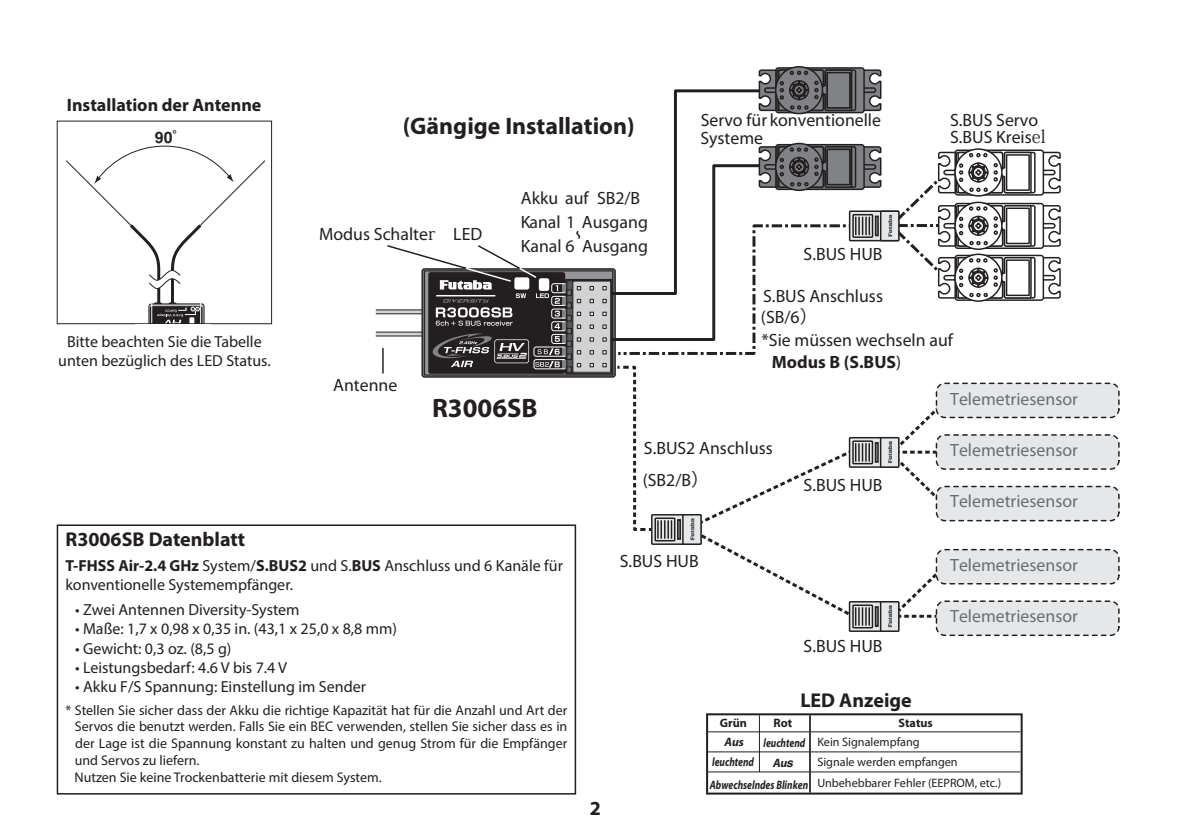
<style>
.page{position:relative;width:1191px;height:840px;background:#fff}
.page>*{position:absolute;margin:0;border:0;box-sizing:border-box;transform-origin:0 0}
.t1{font:700 26.6px "Myriad Pro";color:#231f20}
.t2{font:700 24px "Myriad Pro";color:#231f20}
.t3{font:700 20px "Myriad Pro";color:#231f20}
.t4{font:700 18px "Myriad Pro";color:#231f20}
.t5{font:17.8px/23.8px "Myriad Pro";color:#231f20}
.t6{font:17.8px "Myriad Pro";color:#6c6d70}
.t7{font:17.8px "Meiryo UI";color:#231f20}
.t8{font:16px/19.2px "Myriad Pro";color:#231f20;text-align:center}
.t9{font:700 15.8px "Helvetica";color:#231f20}
.t10{font:14px/16.8px "Myriad Pro";color:#221e1f;text-align:justify}
.t11{font:12.2px/20.8px "Myriad Pro";color:#231f20}
.t12{font:700 12.2px "Myriad Pro";color:#231f20}
.t13{font:italic 700 12.2px "Myriad Pro";color:#231f20;scale:.8 1}
.t14{font:italic 700 12.2px "Myriad Pro";color:#231f20}
.s1{font-family:"Koz Min Pr 6 N Regular 90 pv RKSJ H"}
.s2{font-family:"Hira Kaku Pro W3 90 pv RKSJ H"}
.s3{font-weight:700}
.s4{font-family:"Meiryo UI";font-weight:700}
.s5{font-family:"Helvetica";font-weight:700;font-style:italic}
.s6{font-weight:700;font-style:italic}
.s7{font-family:"Helvetica"}
</style>
<div class="page">
<svg style="left:375px;top:309px;width:6px;height:5px"></svg>
<svg style="left:375px;top:331px;width:6px;height:5px"></svg>
<div style="left:936px;top:383px;width:182px;height:34px;background:#e6e7e9;border-radius:8px"></div>
<div style="left:935px;top:382px;width:184px;height:36px;border:1px dashed #231f20;border-radius:8px"></div>
<div style="left:936px;top:434px;width:182px;height:35px;background:#e6e7e9;border-radius:8px"></div>
<div style="left:935px;top:434px;width:184px;height:35px;border:1px dashed #231f20;border-radius:8px"></div>
<div style="left:936px;top:486px;width:182px;height:34px;background:#e6e7e9;border-radius:8px"></div>
<div style="left:935px;top:485px;width:184px;height:36px;border:1px dashed #231f20;border-radius:8px"></div>
<svg style="left:849px;top:601px;width:49px;height:29px"></svg>
<div style="left:848px;top:600px;width:51px;height:31px;border:1px solid #231f20"></div>
<svg style="left:880px;top:601px;width:18px;height:29px"></svg>
<div style="left:880px;top:600px;width:19px;height:31px;border:1px solid #231f20"></div>
<div style="left:852px;top:604px;width:21px;height:24px;border:1px solid #231f20"></div>
<div style="left:775px;top:67px;width:89px;height:46px;border:1px solid #231f20;border-radius:3px"></div>
<div style="left:936px;top:549px;width:182px;height:34px;background:#e6e7e9;border-radius:8px"></div>
<div style="left:935px;top:548px;width:184px;height:36px;border:1px dashed #231f20;border-radius:8px"></div>
<div style="left:936px;top:601px;width:182px;height:34px;background:#e6e7e9;border-radius:8px"></div>
<div style="left:935px;top:600px;width:184px;height:35px;border:1px dashed #231f20;border-radius:8px"></div>
<svg style="left:381px;top:69px;width:680px;height:557px"></svg>
<svg style="left:65px;top:145px;width:201px;height:180px"></svg>
<div style="left:57px;top:120px;width:215px;height:204px;border:1px solid #231f20"></div>
<div style="left:135px;top:324px;width:75px;height:93px;background:#fff"></div>
<hr style="left:708px;top:731px;width:51px;height:1px;background:#231f20">
<hr style="left:759px;top:731px;width:50px;height:1px;background:#231f20">
<hr style="left:811px;top:731px;width:209px;height:1px;background:#231f20">
<hr style="left:708px;top:751px;width:51px;height:1px;background:#231f20">
<hr style="left:759px;top:751px;width:50px;height:1px;background:#231f20">
<svg style="left:759px;top:715px;width:1px;height:56px"></svg>
<hr style="left:811px;top:751px;width:209px;height:1px;background:#231f20">
<hr style="left:708px;top:771px;width:51px;height:1px;background:#231f20">
<hr style="left:759px;top:771px;width:50px;height:1px;background:#231f20">
<hr style="left:811px;top:771px;width:209px;height:1px;background:#231f20">
<svg style="left:809px;top:715px;width:2px;height:16px"></svg>
<hr style="left:809px;top:731px;width:2px;height:20px;background:#231f20">
<hr style="left:809px;top:751px;width:2px;height:20px;background:#231f20">
<hr style="left:809px;top:771px;width:2px;height:21px;background:#231f20">
<hr style="left:706px;top:713px;width:53px;height:2px;background:#231f20">
<svg style="left:706px;top:715px;width:2px;height:16px"></svg>
<hr style="left:759px;top:713px;width:51px;height:2px;background:#231f20">
<hr style="left:810px;top:713px;width:212px;height:2px;background:#231f20">
<svg style="left:1020px;top:715px;width:2px;height:16px"></svg>
<hr style="left:706px;top:731px;width:2px;height:20px;background:#231f20">
<hr style="left:1020px;top:731px;width:2px;height:20px;background:#231f20">
<hr style="left:706px;top:751px;width:2px;height:20px;background:#231f20">
<hr style="left:1020px;top:751px;width:2px;height:20px;background:#231f20">
<hr style="left:706px;top:771px;width:2px;height:21px;background:#231f20">
<hr style="left:1020px;top:771px;width:2px;height:21px;background:#231f20">
<hr style="left:706px;top:792px;width:53px;height:2px;background:#231f20">
<hr style="left:759px;top:792px;width:51px;height:2px;background:#231f20">
<hr style="left:810px;top:792px;width:212px;height:2px;background:#231f20">
<div style="left:57px;top:524px;width:519px;height:270px;border:2px solid #231f20"></div>
<p class="t4" style="left:67px;top:93px;width:196px">Installation der Antenne</p>
<p class="t9" style="left:155px;top:125px;width:24px">90˚</p>
<p class="t8" style="left:58px;top:331px;width:214px">Bitte beachten Sie die Tabelle unten bezüglich des LED Status.</p>
<p class="t2" style="left:403px;top:110px;width:233px">(Gängige Installation)</p>
<p class="t5" style="left:319px;top:222px;width:118px">Modus Schalte<span class="s1">r</span></p>
<p class="t5" style="left:453px;top:221px;width:30px">LED</p>
<p class="t5" style="left:521px;top:186px;width:129px">Akku auf SB2/B<br>Kanal 1 Ausgang<br>Kanal 6 Ausgang</p>
<p class="t5" style="left:700px;top:111px;width:182px;line-height:17.8px">Servo für konventionelle<br>Systeme</p>
<p class="t5" style="left:803px;top:241px;width:80px">S.BUS HUB</p>
<p class="t5" style="left:761px;top:285px;width:124px;line-height:20.4px">S.BUS Anschluss (SB/6<span class="s2">）</span></p>
<p class="t5" style="left:950px;top:112px;width:97px;line-height:16.8px">S.BUS Servo<br>S.BUS Kreis<span class="s1">el</span></p>
<p class="t5" style="left:772px;top:329px;width:182px;line-height:21.6px;text-indent:-10px">*Sie müssen wechseln auf<br><span class="s3">Modus B (S.BUS</span><span class="s4">)</span></p>
<p class="t7" style="left:333px;top:374px;width:66px">Antenne</p>
<p class="t1" style="left:432px;top:390px;width:107px">R3006SB</p>
<p class="t5" style="left:643px;top:431px;width:132px;line-height:32px">S.BUS2 Anschluss (SB2/B<span class="s2">）</span></p>
<p class="t5" style="left:803px;top:472px;width:80px">S.BUS HUB</p>
<p class="t6" style="left:950px;top:388px;width:129px">Telemetriesensor</p>
<p class="t6" style="left:950px;top:439px;width:129px">Telemetriesensor</p>
<p class="t6" style="left:950px;top:490px;width:129px">Telemetriesensor</p>
<p class="t3" style="left:65px;top:526px;width:181px">R3006SB Datenblatt</p>
<p class="t8" style="left:65px;top:555px;width:499px"><span class="s3">T-FHSS Air-2.4 GHz</span> System/<span class="s3">S.BUS2</span> und S.<span class="s3">BUS</span> Anschluss und 6 Kanäle für</p>
<p class="t8" style="left:65px;top:574px;width:229px">konventionelle Systemempfänger.</p>
<p class="t8" style="left:75px;top:599px;width:226px">• Zwei Antennen Diversity-System</p>
<p class="t8" style="left:75px;top:618px;width:323px">• Maße: 1,7 x 0,98 x 0,35 in. (43,1 x 25,0 x 8,8 mm)</p>
<p class="t8" style="left:75px;top:638px;width:158px">• Gewicht: 0,3 oz. (8,5 g)</p>
<p class="t8" style="left:75px;top:657px;width:213px">• Leistungsbedarf: 4.6 V bis 7.4 V</p>
<p class="t8" style="left:75px;top:676px;width:292px">• Akku F/S Spannung: Einstellung im Sender</p>
<p class="t10" style="left:75px;top:700px;width:494px;text-indent:-9px">* Stellen Sie sicher dass der Akku die richtige Kapazität hat für die Anzahl und Art der Servos die benutzt werden. Falls Sie ein BEC verwenden, stellen Sie sicher dass es in der Lage ist die Spannung konstant zu halten und genug Strom für die Empfänger und Servos zu liefern.</p>
<p class="t10" style="left:74px;top:768px;width:309px">Nutzen Sie keine Trockenbatterie mit diesem System.</p>
<p class="t3" style="left:590px;top:794px;width:13px">2</p>
<p class="t5" style="left:620px;top:548px;width:80px">S.BUS HUB</p>
<p class="t5" style="left:803px;top:633px;width:80px">S.BUS HUB</p>
<p class="t6" style="left:950px;top:553px;width:129px">Telemetriesensor</p>
<p class="t6" style="left:950px;top:604px;width:129px">Telemetriesensor</p>
<p class="t3" style="left:800px;top:686px;width:113px">LED Anzeige</p>
<p class="t12" style="left:719px;top:714px;width:29px">Grün</p>
<p class="t12" style="left:773px;top:714px;width:20px">Rot</p>
<p class="t12" style="left:898px;top:714px;width:36px">Status</p>
<p class="t14" style="left:724px;top:733px;width:21px">Aus</p>
<p class="t11" style="left:763px;top:730px;width:158px"><span class="s5">l</span><span class="s6">euchtend</span> Kein Signalempfang</p>
<p class="t13" style="left:712px;top:753px;width:54px">leuchtend</p>
<p class="t14" style="left:773px;top:754px;width:21px">Au<span class="s7">s</span></p>
<p class="t11" style="left:710px;top:750px;width:293px;text-indent:107px">Signale werden empfangen<br><span class="s6">Abwechselndes Blinken</span> Unbehebbarer Fehler (EEPROM, etc.)</p>
</div>
